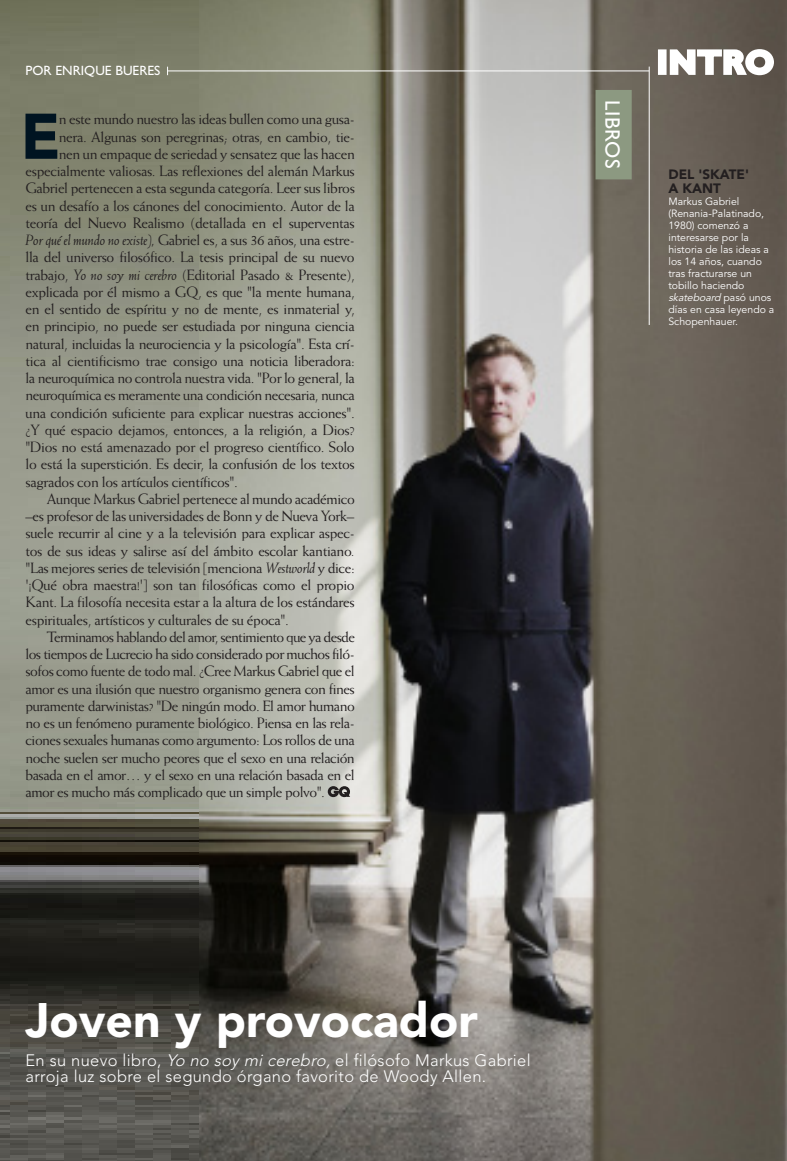
<style>
.page{position:relative;width:787px;height:1161px;background:#fff}
.page>*{position:absolute;margin:0;border:0;box-sizing:border-box;transform-origin:0 0}
.T__General_Capitular{font:900 63.75px "Avenir LT Std";color:#001421}
.Titulo_Gourmet{font:900 48px "Avenir LT Std";color:#fff}
.t1{font:21px "Gill Sans Std";letter-spacing:.03em;color:#fff}
.Entradilla_Gourmet{font:300 16.5px/16.5px "Avenir LT Std";letter-spacing:.02em;color:#fff}
.T__General_Capitular-2{font:15px "Weiss Std";letter-spacing:-.025em;color:#231f20}
.T__General{font:15px/17.2px "Weiss Std";letter-spacing:-.03em;color:#231f20;text-align:justify}
.Firma_Front{font:13.5px "Gill Sans Std";color:#fff}
.Pie_Titulo_Gourmet{font:900 13.5px/13.5px "Avenir LT Std";color:#231f20}
.Pie_texto_Gourmet{font:10.5px/12px "Avenir LT Std";color:#fff}
.s1{font-style:italic}
</style>
<div class="page">
<img style="left:198px;top:0;width:589px;height:1161px">
<img style="left:0;top:0;width:198px;height:1161px">
<hr style="left:649px;top:67px;width:1px;height:258px;background:#fff">
<hr style="left:167px;top:71px;width:482px;height:1px;background:#fff">
<svg style="left:656px;top:48px;width:119px;height:29px"></svg>
<svg style="left:328px;top:786px;width:22px;height:11px"></svg>
<div style="left:595px;top:90px;width:36px;height:89px;background:#8c9981"></div>
<p class="Firma_Front" style="left:26px;top:63px;width:136px">POR ENRIQUE BUERES</p>
<p class="T__General_Capitular" style="left:21px;top:98px;width:42px">E</p>
<p class="T__General_Capitular-2" style="left:59px;top:110px;width:297px">n este mundo nuestro las ideas bullen como una gusa-</p>
<p class="T__General_Capitular-2" style="left:59px;top:128px;width:297px">nera. Algunas son peregrinas; otras, en cambio, tie-</p>
<p class="T__General_Capitular-2" style="left:59px;top:145px;width:297px">nen un empaque de seriedad y sensatez que las hacen</p>
<p class="T__General_Capitular-2" style="left:26px;top:162px;width:331px">especialmente valiosas. Las reflexiones del alemán Markus</p>
<p class="T__General_Capitular-2" style="left:26px;top:179px;width:331px">Gabriel pertenecen a esta segunda categoría. Leer sus libros</p>
<p class="T__General_Capitular-2" style="left:26px;top:197px;width:331px">es un desafío a los cánones del conocimiento. Autor de la</p>
<p class="T__General_Capitular-2" style="left:26px;top:214px;width:331px">teoría del Nuevo Realismo (detallada en el superventas</p>
<p class="T__General_Capitular-2" style="left:26px;top:231px;width:331px"><span class="s1">Por qué el mundo no existe),</span> Gabriel es, a sus 36 años, una estre-</p>
<p class="T__General_Capitular-2" style="left:26px;top:248px;width:331px">lla del universo filosófico. La tesis principal de su nuevo</p>
<p class="T__General_Capitular-2" style="left:26px;top:266px;width:331px">trabajo, <span class="s1">Yo no soy mi cerebro</span> (Editorial Pasado &amp; Presente),</p>
<p class="T__General_Capitular-2" style="left:26px;top:283px;width:331px">explicada por él mismo a GQ, es que "la mente humana,</p>
<p class="T__General_Capitular-2" style="left:26px;top:300px;width:331px">en el sentido de espíritu y no de mente, es inmaterial y,</p>
<p class="T__General_Capitular-2" style="left:26px;top:317px;width:331px">en principio, no puede ser estudiada por ninguna ciencia</p>
<p class="T__General_Capitular-2" style="left:26px;top:335px;width:331px">natural, incluidas la neurociencia y la psicología". Esta crí-</p>
<p class="T__General_Capitular-2" style="left:26px;top:352px;width:331px">tica al cientificismo trae consigo una noticia liberadora:</p>
<p class="T__General_Capitular-2" style="left:26px;top:369px;width:331px">la neuroquímica no controla nuestra vida. "Por lo general, la</p>
<p class="T__General_Capitular-2" style="left:26px;top:386px;width:331px">neuroquímica es meramente una condición necesaria, nunca</p>
<p class="T__General_Capitular-2" style="left:26px;top:404px;width:331px">una condición suficiente para explicar nuestras acciones".</p>
<p class="T__General_Capitular-2" style="left:26px;top:421px;width:331px">¿Y qué espacio dejamos, entonces, a la religión, a Dios?</p>
<p class="T__General_Capitular-2" style="left:26px;top:438px;width:331px">"Dios no está amenazado por el progreso científico. Solo</p>
<p class="T__General_Capitular-2" style="left:26px;top:455px;width:331px">lo está la superstición. Es decir, la confusión de los textos</p>
<p class="T__General_Capitular-2" style="left:26px;top:473px;width:214px">sagrados con los artículos científicos".</p>
<p class="T__General" style="left:26px;top:490px;width:331px;text-indent:21px">Aunque Markus Gabriel pertenece al mundo académico –es profesor de las universidades de Bonn y de Nueva York– suele recurrir al cine y a la televisión para explicar aspec&shy;tos de sus ideas y salirse así del ámbito escolar kantiano<span class="s1">. </span>"Las mejores series de televisión [menciona <span class="s1">Westworld</span> y dice: '¡Qué obra maestra!'] son tan filosóficas como el propio Kant. La filosofía necesita estar a la altura de los estándares espirituales, artísticos y culturales de su época".</p>
<p class="T__General" style="left:26px;top:628px;width:331px;text-indent:21px">Terminamos hablando del amor, sentimiento que ya desde los tiempos de Lucrecio ha sido considerado por muchos filó&shy;sofos como fuente de todo mal. ¿Cree Markus Gabriel que el amor es una ilusión que nuestro organismo genera con fines puramente darwinistas<span class="s1">?</span> "De ningún modo. El amor humano no es un fenómeno puramente biológico. Piensa en las rela&shy;ciones sexuales humanas como argumento: Los rollos de una noche suelen ser mucho peores que el sexo en una relación basada en el amor… y el sexo en una relación basada en el amor es mucho más complicado que un simple polvo".</p>
<p class="t1" style="left:624px;top:100px;width:70px;rotate:90deg">LIBROS</p>
<p class="Pie_Titulo_Gourmet" style="left:668px;top:168px;width:82px">DEL 'SKATE'<br>A KANT</p>
<p class="Pie_texto_Gourmet" style="left:668px;top:196px;width:107px">Markus Gabriel (Renania-Palatinado,<br>1980) comenzó a interesarse por la historia de las ideas a los 14 años, cuando tras fracturarse un tobillo haciendo <span class="s1">skateboard</span> p a s ó u n o s días en casa leyendo a<br>Schopenhauer.</p>
<p class="Titulo_Gourmet" style="left:26px;top:991px;width:454px">Joven y provocador</p>
<p class="Entradilla_Gourmet" style="left:26px;top:1052px;width:506px">En su nuevo libro, <span class="s1">Yo no soy micerebro,</span>el filósofo Markus Gabriel arroja luz sobre el segundo órgano favorito de Woody Allen.</p>
</div>
